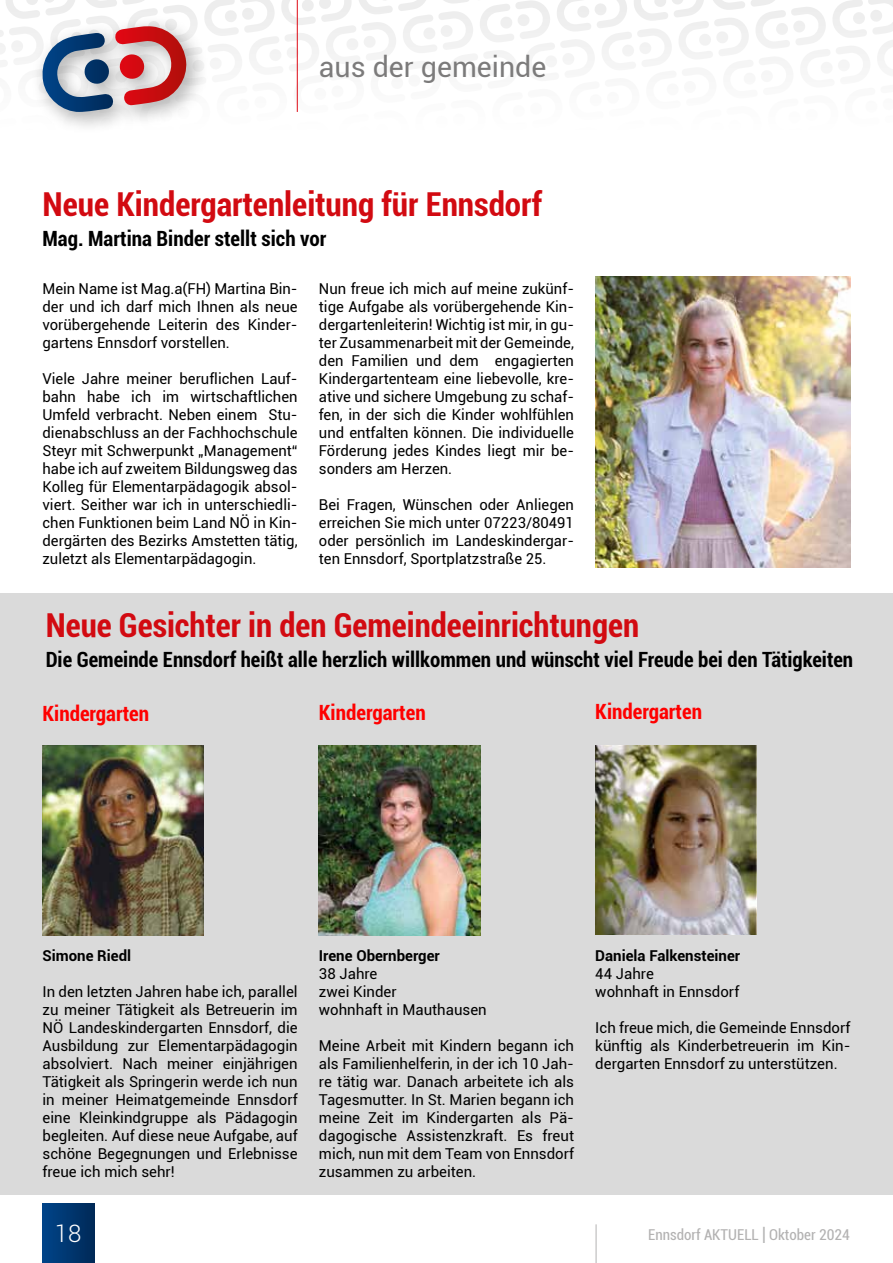
<style>
.page{position:relative;width:893px;height:1263px;background:#fff}
.page>*{position:absolute;margin:0;border:0;box-sizing:border-box;transform-origin:0 0}
.t1{font:700 condensed 33px "Roboto";color:#d20a11}
.t2{font:28.5px "Roboto";color:#7c7b7b}
.t3{font:300 24px "Roboto";color:#fff}
.t4{font:700 condensed 21px "Roboto";color:#000}
.t5{font:700 condensed 21px "Roboto";color:#f00}
.t6{font:15px/18px "Roboto";color:#000;text-align:justify}
.t7{font:700 15px "Roboto";color:#000}
.t8{font:condensed 15px "Roboto";color:#b3b2b2}
.s1{font-size:22.5px}
</style>
<div class="page">
<div style="left:43px;top:1204px;width:51px;height:59px;background:linear-gradient(to right,#004489,#002a58)"></div>
<hr style="left:596px;top:1224px;width:1px;height:39px;background:#b3b2b2">
<svg style="left:0;top:0;width:893px;height:127px"></svg>
<div style="left:0;top:593px;width:893px;height:602px;background:#dadada"></div>
<img style="left:596px;top:745px;width:161px;height:189px">
<img style="left:319px;top:745px;width:161px;height:191px">
<img style="left:43px;top:745px;width:161px;height:191px">
<img style="left:596px;top:276px;width:254px;height:292px">
<h2 class="t2" style="left:319px;top:47px;width:229px">aus der gemeinde</h2>
<h1 class="t1" style="left:43px;top:181px;width:501px">Neue Kindergartenleitung für Ennsdorf</h1>
<h3 class="t4" style="left:43px;top:223px;width:285px">Mag. Martina Binder stellt sich vor</h3>
<p class="t6" style="left:43px;top:279px;width:257px">Mein Name ist Mag.a(FH) Martina Bin&shy;der und ich darf mich Ihnen als neue vorübergehende Leiterin des Kinder&shy;gartens Ennsdorf vorstellen.</p>
<p class="t6" style="left:43px;top:369px;width:257px">Viele Jahre meiner beruflichen Lauf&shy;bahn habe ich im wirtschaftlichen Umfeld verbracht. Neben einem Stu&shy;dienabschluss an der Fachhochschule Steyr mit Schwerpunkt „Management“ habe ich auf zweitem Bildungsweg das Kolleg für Elementarpädagogik absol&shy;viert. Seither war ich in unterschiedli&shy;chen Funktionen beim Land NÖ in Kin&shy;dergärten des Bezirks Amstetten tätig, zuletzt als Elementarpädagogin.</p>
<p class="t6" style="left:319px;top:279px;width:257px">Nun freue ich mich auf meine zukünf&shy;tige Aufgabe als vorübergehende Kin&shy;dergartenleiterin! Wichtig ist mir, in gu&shy;ter Zusammenarbeit mit der Gemeinde, den Familien und dem engagierten Kindergartenteam eine liebevolle, kre&shy;ative und sichere Umgebung zu schaf&shy;fen, in der sich die Kinder wohlfühlen und entfalten können. Die individuelle Förderung jedes Kindes liegt mir be&shy;sonders am Herzen.</p>
<p class="t6" style="left:319px;top:495px;width:257px">Bei Fragen, Wünschen oder Anliegen erreichen Sie mich unter 07223/80491 oder persönlich im Landeskindergar&shy;ten Ennsdorf, Sportplatzstraße 25.</p>
<h1 class="t1" style="left:46px;top:603px;width:595px">Neue Gesichter in den Gemeindeeinrichtungen</h1>
<h3 class="t4" style="left:46px;top:645px;width:809px">Die Gemeinde Ennsdorf heißt alle herzlich willkommen und wünscht viel Freude bei den Tätigkeiten</h3>
<h3 class="t5" style="left:43px;top:698px;width:108px">Kindergarten</h3>
<h3 class="t5" style="left:319px;top:697px;width:108px">Kindergarten</h3>
<h3 class="t5" style="left:595px;top:696px;width:108px">Kindergarten</h3>
<p class="t7" style="left:43px;top:944px;width:90px">Simone Riedl</p>
<p class="t6" style="left:43px;top:981px;width:257px">In den letzten Jahren habe ich, parallel zu meiner Tätigkeit als Betreuerin im NÖ Landeskindergarten Ennsdorf, die Ausbildung zur Elementarpädagogin absolviert. Nach meiner einjährigen Tätigkeit als Springerin werde ich nun in meiner Heimatgemeinde Ennsdorf eine Kleinkindgruppe als Pädagogin begleiten. Auf diese neue Aufgabe, auf schöne Begegnungen und Erlebnisse freue ich mich sehr!</p>
<p class="t7" style="left:319px;top:944px;width:122px">Irene Obernberger</p>
<p class="t6" style="left:319px;top:963px;width:169px;text-align:left">38 Jahre<br>zwei Kinder<br>wohnhaft in Mauthausen</p>
<p class="t6" style="left:319px;top:1035px;width:257px">Meine Arbeit mit Kindern begann ich als Familienhelferin, in der ich 10 Jah&shy;re tätig war. Danach arbeitete ich als Tagesmutter. In St. Marien begann ich meine Zeit im Kindergarten als Pä&shy;dagogische Assistenzkraft. Es freut mich, nun mit dem Team von Ennsdorf zusammen zu arbeiten.</p>
<p class="t7" style="left:595px;top:944px;width:146px">Daniela Falkensteiner</p>
<p class="t6" style="left:595px;top:963px;width:145px">44 Jahre<br>wohnhaft in Ennsdorf</p>
<p class="t6" style="left:595px;top:1017px;width:257px">Ich freue mich, die Gemeinde Ennsdorf künftig als Kinderbetreuerin im Kin&shy;dergarten Ennsdorf zu unterstützen.</p>
<h3 class="t3" style="left:55px;top:1217px;width:28px">18</h3>
<p class="t8" style="left:648px;top:1224px;width:203px">Ennsdorf AKTUELL <span class="s1">I</span> Oktober 2024</p>
</div>
